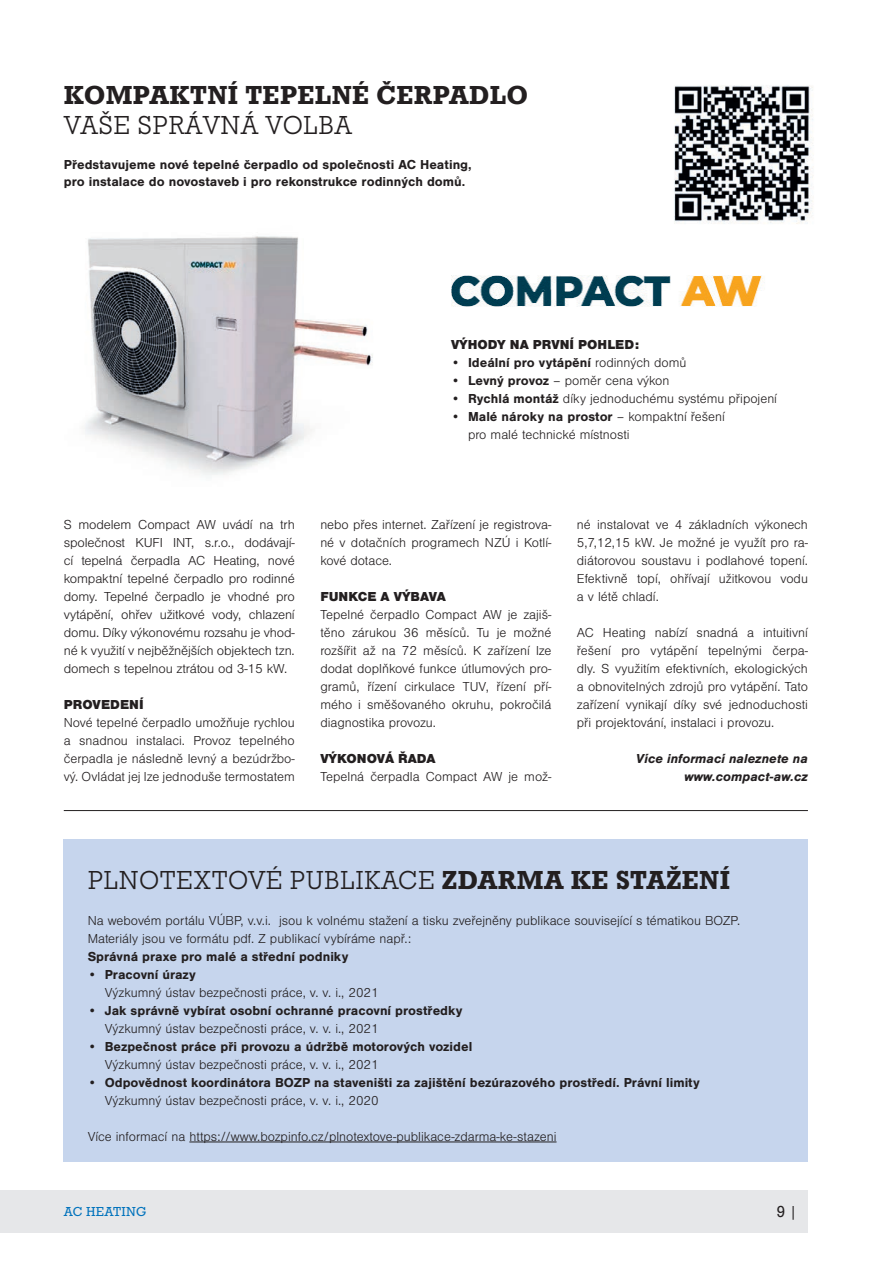
<style>
.page{position:relative;width:893px;height:1263px;background:#fff}
.page>*{position:absolute;margin:0;border:0;box-sizing:border-box;transform-origin:0 0}
.t1{font:300 27px "Roctus TOT";letter-spacing:.015em;color:#231f20}
.t2{font:500 27px "Roctus TOT";letter-spacing:.015em;color:#231f20}
.t3{font:16.5px "Roctus TOT";color:#231f20}
.t4{font:300 13.5px/18px "Nimbus San";color:#231f20;text-align:justify}
.t5{font:700 13.5px/18px "Nimbus San";color:#231f20}
.t6{font:900 13.5px "Nimbus San";color:#231f20}
.t7{font:italic 700 13.5px/18px "Nimbus San";color:#231f20;text-align:right}
.t8{font:13.5px "Roctus TOT";letter-spacing:.015em;color:#0072bc}
.s1{font-weight:300}
.s2{font-weight:700}
.s3{font-weight:500}
</style>
<div class="page">
<div style="left:0;top:1191px;width:808px;height:42px;background:#e6e7e9"></div>
<div style="left:64px;top:839px;width:744px;height:323px;background:#c6d5ed"></div>
<img style="left:451px;top:275px;width:314px;height:31px">
<img style="left:674px;top:85px;width:139px;height:139px">
<hr style="left:189px;top:1142px;width:368px;height:1px;background:#231f20">
<hr style="left:64px;top:810px;width:744px;height:1px;background:#231f20">
<img style="left:84px;top:236px;width:289px;height:240px">
<h1 class="t2" style="left:64px;top:79px;width:465px">KOMPAKTNÍ TEPELNÉ ČERPADLO</h1>
<h1 class="t1" style="left:64px;top:110px;width:290px">VAŠE SPRÁVNÁ VOLBA</h1>
<p class="t5" style="left:64px;top:155px;width:410px">Představujeme nové tepelné čerpadlo od společnosti AC Heating, pro instalace do novostaveb i pro rekonstrukce rodinných domů.</p>
<p class="t6" style="left:451px;top:336px;width:190px">VÝHODY NA PRVNÍ POHLED:</p>
<p class="t5" style="left:451px;top:353px;width:237px">• Ideální pro vytápění <span class="s1">rodinných domů</span></p>
<p class="t4" style="left:451px;top:371px;width:220px"><span class="s2">• Levný provoz</span> – poměr cena výkon</p>
<p class="t4" style="left:451px;top:389px;width:328px"><span class="s2">• Rychlá montáž</span> díky jednoduchému systému připojení</p>
<p class="t4" style="left:468px;top:407px;width:258px;text-indent:-17px"><span class="s2">• Malé nároky na prostor</span> – kompaktní řešení pro malé technické místnosti</p>
<p class="t4" style="left:64px;top:515px;width:233px">S modelem Compact AW uvádí na trh společnost KUFI INT, s.r.o., dodávají&shy;cí tepelná čerpadla AC Heating, nové kompaktní tepelné čerpadlo pro rodinné domy. Tepelné čerpadlo je vhodné pro vytápění, ohřev užitkové vody, chlazení domu. Díky výkonovému rozsahu je vhod&shy;né k využití v nejběžnějších objektech tzn. domech s tepelnou ztrátou od 3-15 kW.</p>
<p class="t6" style="left:64px;top:696px;width:81px">PROVEDENÍ</p>
<p class="t4" style="left:64px;top:713px;width:233px">Nové tepelné čerpadlo umožňuje rychlou a snadnou instalaci. Provoz tepelného čerpadla je následně levný a bezúdržbo&shy;vý. Ovládat jej lze jednoduše termostatem</p>
<p class="t4" style="left:320px;top:515px;width:233px">nebo přes internet. Zařízení je registrova&shy;né v dotačních programech NZÚ i Kotlí&shy;kové dotace.</p>
<p class="t6" style="left:320px;top:588px;width:127px">FUNKCE A VÝBAVA</p>
<p class="t4" style="left:320px;top:605px;width:233px">Tepelné čerpadlo Compact AW je zajiš&shy;těno zárukou 36 měsíců. Tu je možné rozšířit až na 72 měsíců. K zařízení lze dodat doplňkové funkce útlumových pro&shy;gramů, řízení cirkulace TUV, řízení pří&shy;mého i směšovaného okruhu, pokročilá diagnostika provozu.</p>
<p class="t6" style="left:320px;top:750px;width:117px">VÝKONOVÁ ŘADA</p>
<p class="t4" style="left:320px;top:767px;width:233px">Tepelná čerpadla Compact AW je mož-</p>
<p class="t4" style="left:577px;top:515px;width:233px">né instalovat ve 4 základních výkonech 5,7,12,15 kW. Je možné je využít pro ra&shy;diátorovou soustavu i podlahové topení.<br>Efektivně topí, ohřívají užitkovou vodu a v létě chladí.</p>
<p class="t4" style="left:577px;top:623px;width:233px">AC Heating nabízí snadná a intuitivní řešení pro vytápění tepelnými čerpa&shy;dly. S využitím efektivních, ekologických a obnovitelných zdrojů pro vytápění. Tato zařízení vynikají díky své jednoduchosti při projektování, instalaci i provozu.</p>
<p class="t7" style="left:636px;top:749px;width:173px">Více informací naleznete na www.compact-aw.cz</p>
<h1 class="t1" style="left:88px;top:866px;width:644px">PLNOTEXTOVÉ PUBLIKACE <span class="s3">ZDARMA KE STAŽENÍ</span></h1>
<p class="t4" style="left:88px;top:911px;width:654px">Na webovém portálu VÚBP, v.v.i. jsou k volnému stažení a tisku zveřejněny publikace související s tématikou BOZP.<br>Materiály jsou ve formátu pdf. Z publikací vybíráme např.:</p>
<p class="t5" style="left:88px;top:947px;width:262px">Správná praxe pro malé a střední podniky</p>
<p class="t4" style="left:105px;top:965px;width:276px;text-indent:-17px">• <span class="s2">Pracovní úrazy<br></span>Výzkumný ústav bezpečnosti práce, v. v. i., 2021</p>
<p class="t5" style="left:105px;top:1001px;width:359px;text-indent:-17px"><span class="s1">•</span> Jak správně vybírat osobní ochranné pracovní prostředky<br><span class="s1">Výzkumný ústav bezpečnosti práce, v. v. i., 2021</span></p>
<p class="t5" style="left:105px;top:1037px;width:369px;text-indent:-17px"><span class="s1">•</span> Bezpečnost práce při provozu a údržbě motorových vozidel<br><span class="s1">Výzkumný ústav bezpečnosti práce, v. v. i., 2021</span></p>
<p class="t5" style="left:105px;top:1073px;width:596px;text-indent:-17px"><span class="s1">•</span> Odpovědnost koordinátora BOZP na staveništi za zajištění bezúrazového prostředí. Právní limity<br><span class="s1">Výzkumný ústav bezpečnosti práce, v. v. i., 2020</span></p>
<p class="t4" style="left:88px;top:1127px;width:470px">Více informací na https://www.bozpinfo.cz/plnotextove-publikace-zdarma-ke-stazeni</p>
<p class="t8" style="left:64px;top:1204px;width:84px">AC HEATING</p>
<p class="t3" style="left:777px;top:1203px;width:22px">9 |</p>
</div>
